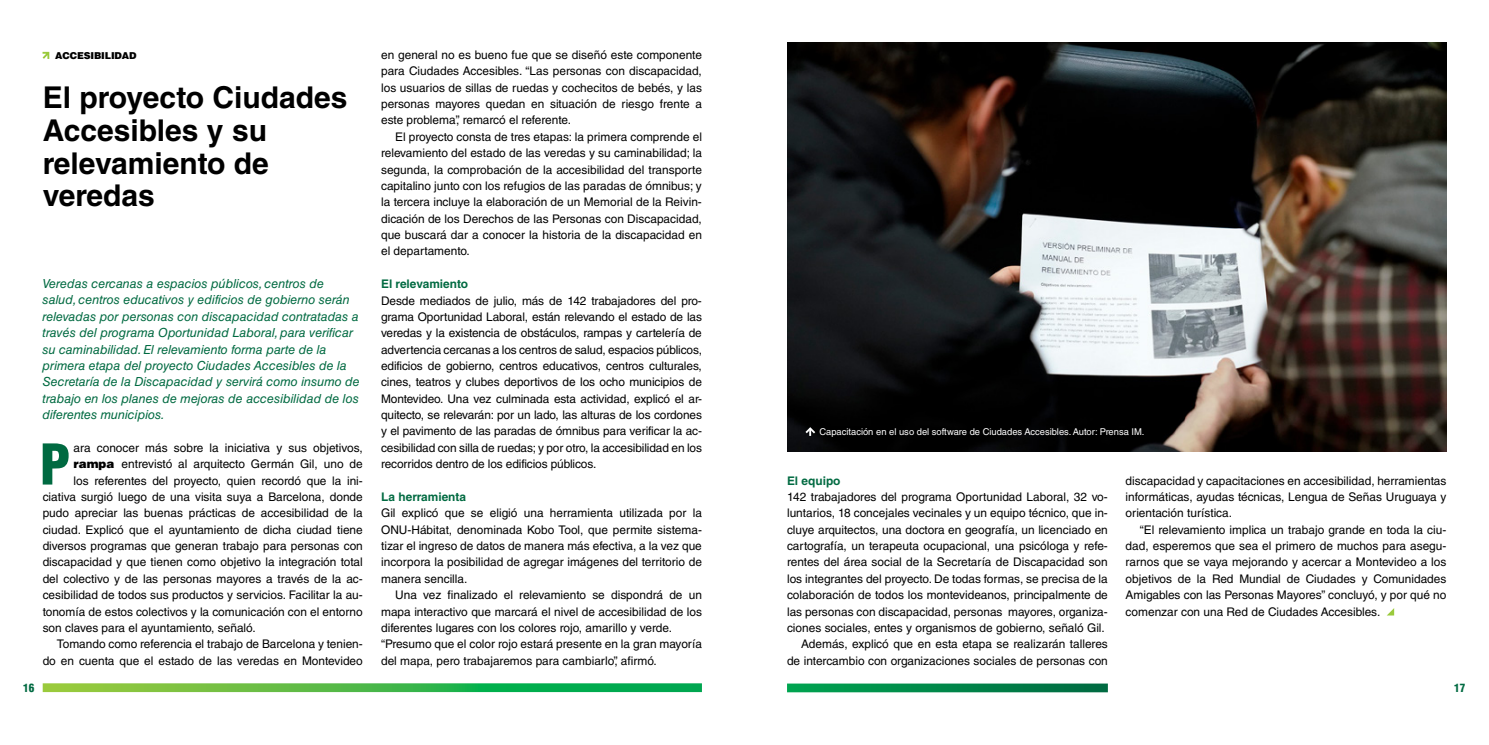
<style>
.page{position:relative;width:1489px;height:745px;background:#fff}
.page>*{position:absolute;margin:0;border:0;box-sizing:border-box;transform-origin:0 0}
.t1{font:900 condensed 54.75px "Helvetica LT Std";color:#006a41}
.t2{font:700 30px/32.8px "Helvetica LT Std";color:#000}
.t3{font:italic 12.5px/16.4px "Helvetica LT Std";color:#006a41}
.t4{font:11.88px/16.4px "Helvetica LT Std";color:#000;text-align:justify}
.t5{font:700 11.88px "Helvetica LT Std";color:#006a41}
.t6{font:900 condensed 11.25px "Helvetica LT Std";color:#006a41}
.t7{font:900 9.5px "Helvetica LT Std";letter-spacing:-.015em;color:#000}
.t8{font:9.38px "Helvetica LT Std";color:#fff}
.s1{font-weight:900}
</style>
<div class="page">
<img style="left:787px;top:43px;width:659px;height:408px">
<svg style="left:803px;top:425px;width:14px;height:10px"></svg>
<svg style="left:42px;top:51px;width:8px;height:8px"></svg>
<svg style="left:1387px;top:609px;width:6px;height:6px"></svg>
<svg style="left:43px;top:683px;width:659px;height:8px;background:#4aba4f"></svg>
<svg style="left:787px;top:683px;width:320px;height:8px;background:#118e55"></svg>
<p class="t7" style="left:55px;top:49px;width:83px">ACCESIBILIDAD</p>
<h2 class="t2" style="left:43px;top:81px;width:306px">El proyecto Ciudades<br>Accesibles y su relevamiento de veredas</h2>
<p class="t3" style="left:43px;top:275px;width:319px">Veredas cercanas a espacios públicos, centros de salud, centros educativos y edificios de gobierno serán relevadas por personas con discapacidad contratadas a través del programa Oportunidad Laboral, para verificar su caminabilidad. El relevamiento forma parte de la primera etapa del proyecto Ciudades Accesibles de la Secretaría de la Discapacidad y servirá como insumo de trabajo en los planes de mejoras de accesibilidad de los diferentes municipios.</p>
<h1 class="t1" style="left:40px;top:429px;width:32px">P</h1>
<p class="t4" style="left:74px;top:439px;width:291px">ara conocer más sobre la iniciativa y sus objetivos,</p>
<p class="t4" style="left:74px;top:455px;width:291px"><span class="s1">rampa</span> entrevistó al arquitecto Germán Gil, uno de</p>
<p class="t4" style="left:74px;top:472px;width:291px">los referentes del proyecto, quien recordó que la ini-</p>
<p class="t4" style="left:43px;top:488px;width:321px">ciativa surgió luego de una visita suya a Barcelona, donde</p>
<p class="t4" style="left:43px;top:504px;width:322px">pudo apreciar las buenas prácticas de accesibilidad de la</p>
<p class="t4" style="left:43px;top:521px;width:321px">ciudad. Explicó que el ayuntamiento de dicha ciudad tiene</p>
<p class="t4" style="left:43px;top:537px;width:321px">diversos programas que generan trabajo para personas con</p>
<p class="t4" style="left:43px;top:553px;width:321px">discapacidad y que tienen como objetivo la integración total</p>
<p class="t4" style="left:43px;top:570px;width:322px">del colectivo y de las personas mayores a través de la ac-</p>
<p class="t4" style="left:43px;top:586px;width:321px">cesibilidad de todos sus productos y servicios. Facilitar la au-</p>
<p class="t4" style="left:43px;top:602px;width:321px">tonomía de estos colectivos y la comunicación con el entorno</p>
<p class="t4" style="left:43px;top:619px;width:214px">son claves para el ayuntamiento, señaló.</p>
<p class="t4" style="left:57px;top:635px;width:307px">Tomando como referencia el trabajo de Barcelona y tenien-</p>
<p class="t4" style="left:43px;top:651px;width:321px">do en cuenta que el estado de las veredas en Montevideo</p>
<p class="t4" style="left:381px;top:46px;width:322px">en general no es bueno fue que se diseñó este componente para Ciudades Accesibles. “Las personas con discapacidad, los usuarios de sillas de ruedas y cochecitos de bebés, y las personas mayores quedan en situación de riesgo frente a este problema”, remarcó el referente.</p>
<p class="t4" style="left:381px;top:128px;width:322px;text-indent:14px">El proyecto consta de tres etapas: la primera comprende el relevamiento del estado de las veredas y su caminabilidad; la segunda, la comprobación de la accesibilidad del transporte capitalino junto con los refugios de las paradas de ómnibus; y la tercera incluye la elaboración de un Memorial de la Reivin&shy;dicación de los Derechos de las Personas con Discapacidad, que buscará dar a conocer la historia de la discapacidad en el departamento.</p>
<p class="t5" style="left:381px;top:276px;width:88px">El relevamiento</p>
<p class="t4" style="left:381px;top:292px;width:322px">Desde mediados de julio, más de 142 trabajadores del pro&shy;grama Oportunidad Laboral, están relevando el estado de las veredas y la existencia de obstáculos, rampas y cartelería de advertencia cercanas a los centros de salud, espacios públicos, edificios de gobierno, centros educativos, centros culturales, cines, teatros y clubes deportivos de los ocho municipios de Montevideo. Una vez culminada esta actividad, explicó el ar&shy;quitecto, se relevarán: por un lado, las alturas de los cordones y el pavimento de las paradas de ómnibus para verificar la ac&shy;cesibilidad con silla de ruedas; y por otro, la accesibilidad en los recorridos dentro de los edificios públicos.</p>
<p class="t5" style="left:381px;top:489px;width:86px">La herramienta</p>
<p class="t4" style="left:381px;top:504px;width:322px">Gil explicó que se eligió una herramienta utilizada por la ONU-Hábitat, denominada Kobo Tool, que permite sistema&shy;tizar el ingreso de datos de manera más efectiva, a la vez que incorpora la posibilidad de agregar imágenes del territorio de manera sencilla.</p>
<p class="t4" style="left:381px;top:586px;width:322px;text-align:left;text-indent:14px">Una vez finalizado el relevamiento se dispondrá de un mapa interactivo que marcará el nivel de accesibilidad de los diferentes lugares con los colores rojo, amarillo y verde. “Presumo que el color rojo estará presente en la gran mayoría del mapa, pero trabajaremos para cambiarlo”, afirmó.</p>
<p class="t8" style="left:819px;top:426px;width:326px">Capacitación en el uso del software de Ciudades Accesibles. Autor: Prensa IM.</p>
<p class="t5" style="left:787px;top:473px;width:55px">El equipo</p>
<p class="t4" style="left:787px;top:488px;width:322px;text-align:right">142 trabajadores del programa Oportunidad Laboral, 32 vo&shy;luntarios, 18 concejales vecinales y un equipo técnico, que in&shy;cluye arquitectos, una doctora en geografía, un licenciado en cartografía, un terapeuta ocupacional, una psicóloga y refe&shy;rentes del área social de la Secretaría de Discapacidad son los integrantes del proyecto. De todas formas, se precisa de la colaboración de todos los montevideanos, principalmente de las personas con discapacidad, personas mayores, organiza&shy;ciones sociales, entes y organismos de gobierno, señaló Gil.<br>Además, explicó que en esta etapa se realizarán talleres de intercambio con organizaciones sociales de personas con</p>
<p class="t4" style="left:1125px;top:472px;width:322px">discapacidad y capacitaciones en accesibilidad, herramientas informáticas, ayudas técnicas, Lengua de Señas Uruguaya y orientación turística.</p>
<p class="t4" style="left:1125px;top:521px;width:322px;text-indent:14px">“El relevamiento implica un trabajo grande en toda la ciu&shy;dad, esperemos que sea el primero de muchos para asegu&shy;rarnos que se vaya mejorando y acercar a Montevideo a los objetivos de la Red Mundial de Ciudades y Comunidades Amigables con las Personas Mayores” concluyó, y por qué no comenzar con una Red de Ciudades Accesibles.</p>
<p class="t6" style="left:23px;top:679px;width:13px">16</p>
<p class="t6" style="left:1453px;top:680px;width:13px">17</p>
</div>
